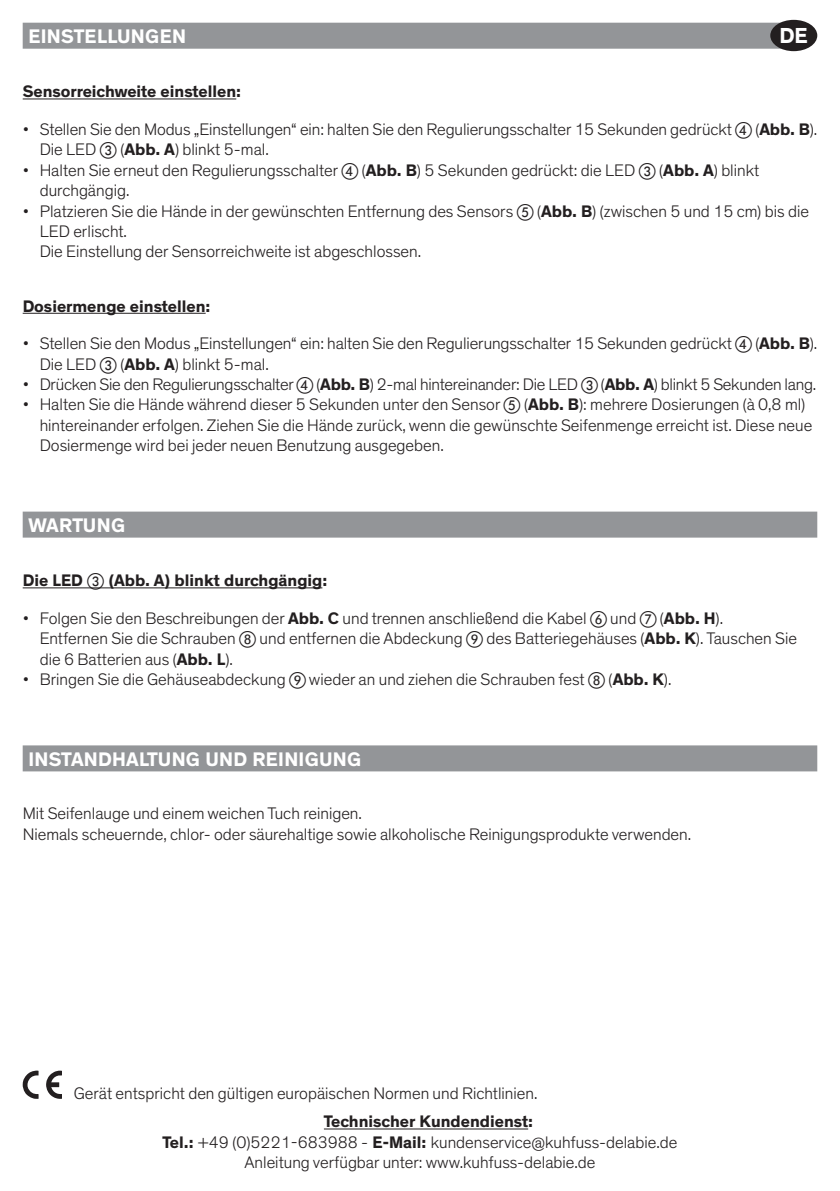
<style>
.page{position:relative;width:840px;height:1191px;background:#fff}
.page>*{position:absolute;margin:0;border:0;box-sizing:border-box;transform-origin:0 0}
.t1{font:700 22px "Theinhardt";color:#fff}
.t2{font:700 20px "Theinhardt";letter-spacing:.015em;color:#fff}
.t3{font:300 17px/20.4px "Theinhardt";color:#231f20}
.t4{font:700 17px "Theinhardt";color:#231f20}
.s1{font-family:"European Pi One";font-weight:400}
.s2{font-weight:700}
</style>
<div class="page">
<div style="left:23px;top:23px;width:782px;height:26px;background:#939598"></div>
<hr style="left:23px;top:98px;width:213px;height:1px;background:#231f20">
<hr style="left:23px;top:313px;width:182px;height:1px;background:#231f20">
<div style="left:23px;top:511px;width:793px;height:26px;background:#939598"></div>
<hr style="left:23px;top:587px;width:299px;height:1px;background:#231f20">
<div style="left:23px;top:745px;width:793px;height:26px;background:#939598"></div>
<div style="left:769px;top:20px;width:47px;height:31px;background:#231f20;border-radius:50%"></div>
<hr style="left:324px;top:1128px;width:204px;height:1px;background:#231f20">
<svg style="left:23px;top:1070px;width:16px;height:28px"></svg>
<svg style="left:46px;top:1070px;width:16px;height:28px"></svg>
<p class="t2" style="left:28px;top:24px;width:159px">EINSTELLUNGEN</p>
<p class="t1" style="left:779px;top:22px;width:30px">DE</p>
<p class="t4" style="left:23px;top:81px;width:220px">Sensorreichweite einstellen:</p>
<p class="t3" style="left:40px;top:119px;width:778px;text-indent:-17px">• Stellen Sie den Modus „Einstellungen“ ein: halten Sie den Regulierungsschalter 15 Sekunden gedrückt <span class="s1">D</span> (<span class="s2">Abb. B</span>).<br>Die LED <span class="s1">C</span> (<span class="s2">Abb. A</span>) blinkt 5-mal.</p>
<p class="t3" style="left:40px;top:160px;width:720px;text-indent:-17px">• Halten Sie erneut den Regulierungsschalter <span class="s1">D</span> (<span class="s2">Abb. B</span>) 5 Sekunden gedrückt: die LED <span class="s1">C</span> (<span class="s2">Abb. A</span>) blinkt durchgängig.</p>
<p class="t3" style="left:40px;top:201px;width:770px;text-indent:-17px">• Platzieren Sie die Hände in der gewünschten Entfernung des Sensors <span class="s1">E</span> (<span class="s2">Abb. B</span>) (zwischen 5 und 15 cm) bis die<br>LED erlischt.<br>Die Einstellung der Sensorreichweite ist abgeschlossen.</p>
<p class="t4" style="left:23px;top:295px;width:189px">Dosiermenge einstellen:</p>
<p class="t3" style="left:40px;top:333px;width:778px;text-indent:-17px">• Stellen Sie den Modus „Einstellungen“ ein: halten Sie den Regulierungsschalter 15 Sekunden gedrückt <span class="s1">D</span> (<span class="s2">Abb. B</span>).<br>Die LED <span class="s1">C</span> (<span class="s2">Abb. A</span>) blinkt 5-mal.</p>
<p class="t3" style="left:23px;top:374px;width:794px">• Drücken Sie den Regulierungsschalter <span class="s1">D</span> (<span class="s2">Abb. B</span>) 2-mal hintereinander: Die LED <span class="s1">C</span> (<span class="s2">Abb. A</span>) blinkt 5 Sekunden lang.</p>
<p class="t3" style="left:40px;top:395px;width:773px;text-indent:-17px">• Halten Sie die Hände während dieser 5 Sekunden unter den Sensor <span class="s1">E</span> (<span class="s2">Abb. B</span>): mehrere Dosierungen (à 0,8 ml) hintereinander erfolgen. Ziehen Sie die Hände zurück, wenn die gewünschte Seifenmenge erreicht ist. Diese neue<br>Dosiermenge wird bei jeder neuen Benutzung ausgegeben.</p>
<p class="t2" style="left:28px;top:513px;width:98px">WARTUNG</p>
<p class="t4" style="left:23px;top:570px;width:306px">Die LED <span class="s1">C</span> (Abb. A) blinkt durchgängig:</p>
<p class="t3" style="left:40px;top:608px;width:758px;text-indent:-17px">• Folgen Sie den Beschreibungen der <span class="s2">Abb. C</span> und trennen anschließend die Kabel <span class="s1">F</span> und <span class="s1">G</span> (<span class="s2">Abb. H</span>).<br>Entfernen Sie die Schrauben <span class="s1">H</span> und entfernen die Abdeckung <span class="s1">I</span> des Batteriegehäuses (<span class="s2">Abb. K</span>). Tauschen Sie die 6 Batterien aus (<span class="s2">Abb. L</span>).</p>
<p class="t3" style="left:23px;top:669px;width:650px">• Bringen Sie die Gehäuseabdeckung <span class="s1">I</span> wieder an und ziehen die Schrauben fest <span class="s1">H</span> (<span class="s2">Abb. K</span>).</p>
<p class="t2" style="left:28px;top:746px;width:334px">INSTANDHALTUNG UND REINIGUNG</p>
<p class="t3" style="left:23px;top:803px;width:669px">Mit Seifenlauge und einem weichen Tuch reinigen.<br>Niemals scheuernde, chlor- oder säurehaltige sowie alkoholische Reinigungsprodukte verwenden.</p>
<p class="t3" style="left:74px;top:1083px;width:465px">Gerät entspricht den gültigen europäischen Normen und Richtlinien.</p>
<p class="t4" style="left:324px;top:1111px;width:210px">Technischer Kundendienst:</p>
<p class="t3" style="left:162px;top:1132px;width:516px"><span class="s2">Tel.:</span> +49 (0)5221-683988 - <span class="s2">E-Mail:</span> kundenservice@kuhfuss-delabie.de</p>
<p class="t3" style="left:244px;top:1152px;width:352px">Anleitung verfügbar unter: www.kuhfuss-delabie.de</p>
</div>
